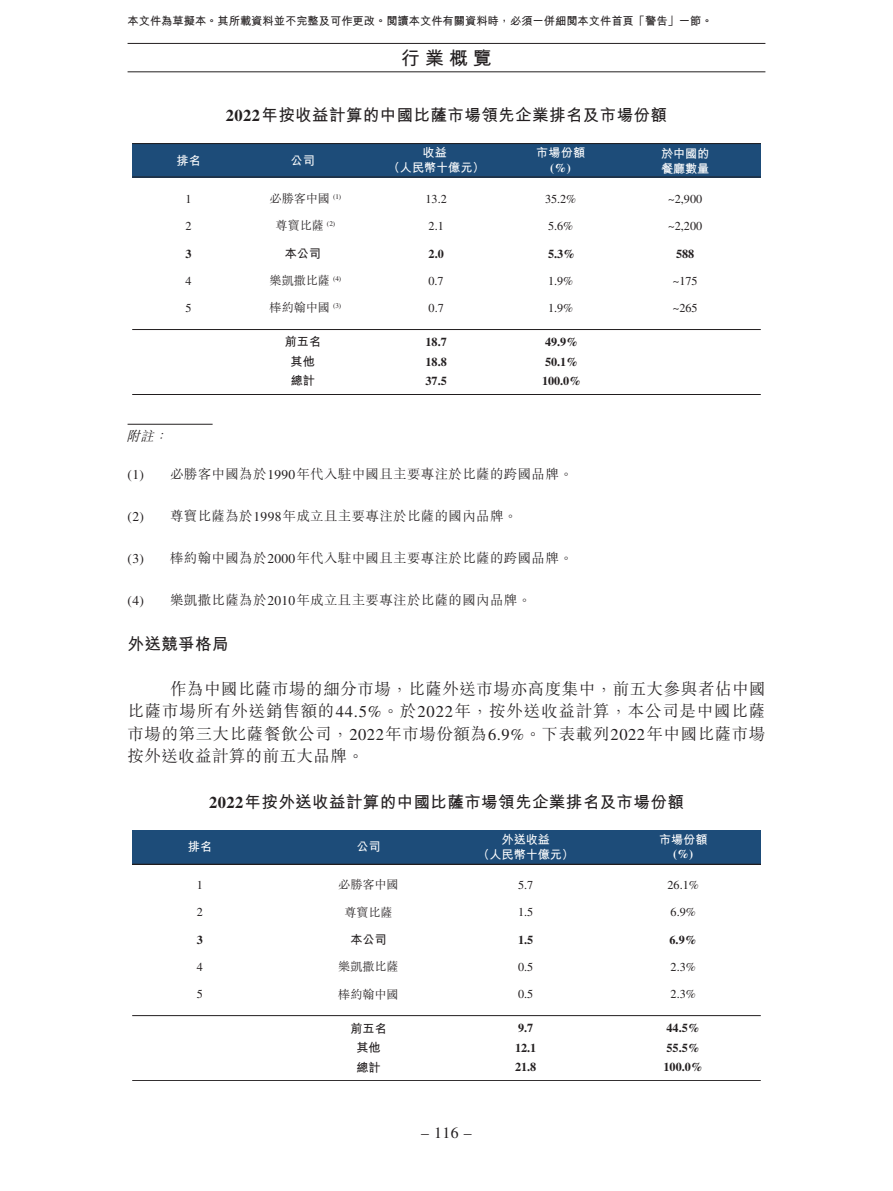
<style>
.page{position:relative;width:893px;height:1191px;background:#fff}
.page>*{position:absolute;margin:0;border:0;box-sizing:border-box;transform-origin:0 0}
.t1{font:700 18.75px "M Hei HK";color:#231f20}
.t2{font:300 16.5px/22.5px "M Sung HK";letter-spacing:.035em;color:#231f20;text-align:justify}
.t3{font:700 16.5px "M Hei HK";letter-spacing:.025em;color:#231f20}
.t4{font:15.75px "Times LT Std";color:#231f20}
.t5{font:300 13.5px "M Sung HK";letter-spacing:.025em;color:#231f20}
.t6{font:italic 300 13.5px "M Sung HK";color:#231f20}
.t7{font:12.15px "Times LT Std";color:#231f20}
.t8{font:700 12.15px "Times LT Std";color:#231f20}
.t9{font:12.15px "M Sung HK Light E Ten B5 H";letter-spacing:-.005em;color:#231f20}
.t10{font:12.15px/14.5px "M Hei HK Bold E Ten B5 H";letter-spacing:-.005em;color:#fff;text-align:center}
.t11{font:12.15px/19.4px "M Hei HK Bold E Ten B5 H";letter-spacing:-.015em;color:#231f20;text-align:center}
.t12{font:700 12.15px "Times LT Std";color:#fff}
.t13{font:700 11.25px "M Hei HK";color:#231f20}
.s1{font-family:"Times LT Std"}
.s2{font-family:"Times LT Std";font-weight:400}
</style>
<div class="page">
<hr style="left:128px;top:43px;width:637px;height:1px;background:#231f20">
<hr style="left:128px;top:71px;width:637px;height:1px;background:#231f20">
<div style="left:132px;top:144px;width:629px;height:34px;background:#1d4c79"></div>
<hr style="left:132px;top:143px;width:629px;height:1px;background:#211d1e">
<hr style="left:132px;top:177px;width:629px;height:1px;background:#211d1e">
<hr style="left:132px;top:394px;width:629px;height:1px;background:#211d1e">
<hr style="left:132px;top:329px;width:629px;height:1px;background:#211d1e">
<div style="left:132px;top:829px;width:629px;height:35px;background:#1d4c79"></div>
<hr style="left:132px;top:864px;width:629px;height:1px;background:#211d1e">
<hr style="left:132px;top:1080px;width:629px;height:1px;background:#211d1e">
<hr style="left:132px;top:1015px;width:629px;height:1px;background:#211d1e">
<hr style="left:128px;top:424px;width:85px;height:1px;background:#231f20">
<p class="t13" style="left:128px;top:13px;width:586px">本文件為草擬本。其所載資料並不完整及可作更改。閱讀本文件有關資料時，必須一併細閱本文件首頁「警告」一節。</p>
<p class="t1" style="left:401px;top:44px;width:92px">行業概覽</p>
<p class="t3" style="left:226px;top:103px;width:442px"><span class="s1">2022</span>年按收益計算的中國比薩市場領先企業排名及市場份額</p>
<p class="t10" style="left:388px;top:145px;width:98px">收益<br>（人民幣十億元）</p>
<p class="t10" style="left:536px;top:145px;width:51px">市場份額</p>
<p class="t10" style="left:176px;top:152px;width:26px">排名</p>
<p class="t10" style="left:291px;top:152px;width:26px">公司</p>
<p class="t10" style="left:661px;top:145px;width:50px;text-align:left">於中國的餐廳數量</p>
<p class="t12" style="left:550px;top:161px;width:22px">(%)</p>
<p class="t7" style="left:186px;top:192px;width:8px">1</p>
<p class="t9" style="left:270px;top:190px;width:73px">必勝客中國 <sup>(1)</sup></p>
<p class="t7" style="left:186px;top:219px;width:8px">2</p>
<p class="t9" style="left:276px;top:217px;width:61px">尊寶比薩 <sup>(2)</sup></p>
<p class="t8" style="left:185px;top:246px;width:8px">3</p>
<p class="t11" style="left:285px;top:242px;width:38px">本公司</p>
<p class="t7" style="left:186px;top:274px;width:8px">4</p>
<p class="t9" style="left:270px;top:272px;width:73px">樂凱撒比薩 <sup>(4)</sup></p>
<p class="t7" style="left:186px;top:301px;width:8px">5</p>
<p class="t9" style="left:270px;top:299px;width:73px">棒約翰中國 <sup>(3)</sup></p>
<p class="t11" style="left:285px;top:331px;width:38px">前五名其他總計</p>
<p class="t7" style="left:426px;top:192px;width:23px">13.2</p>
<p class="t7" style="left:545px;top:192px;width:33px">35.2%</p>
<p class="t7" style="left:668px;top:192px;width:35px">~2,900</p>
<p class="t7" style="left:429px;top:219px;width:17px">2.1</p>
<p class="t7" style="left:548px;top:219px;width:27px">5.6%</p>
<p class="t7" style="left:668px;top:219px;width:35px">~2,200</p>
<p class="t8" style="left:429px;top:246px;width:17px">2.0</p>
<p class="t8" style="left:548px;top:246px;width:29px">5.3%</p>
<p class="t8" style="left:676px;top:246px;width:20px">588</p>
<p class="t7" style="left:429px;top:274px;width:17px">0.7</p>
<p class="t7" style="left:548px;top:274px;width:27px">1.9%</p>
<p class="t7" style="left:673px;top:274px;width:26px">~175</p>
<p class="t7" style="left:429px;top:301px;width:17px">0.7</p>
<p class="t7" style="left:548px;top:301px;width:27px">1.9%</p>
<p class="t7" style="left:673px;top:301px;width:26px">~265</p>
<p class="t8" style="left:426px;top:335px;width:23px">18.7</p>
<p class="t8" style="left:545px;top:335px;width:35px">49.9%</p>
<p class="t8" style="left:426px;top:354px;width:23px">18.8</p>
<p class="t8" style="left:545px;top:354px;width:35px">50.1%</p>
<p class="t8" style="left:426px;top:374px;width:23px">37.5</p>
<p class="t8" style="left:542px;top:374px;width:41px">100.0%</p>
<p class="t6" style="left:126px;top:427px;width:47px">附註：</p>
<p class="t5" style="left:128px;top:464px;width:447px"><span class="s2">(1)</span> 必勝客中國為於<span class="s2">1990</span>年代入駐中國且主要專注於比薩的跨國品牌。</p>
<p class="t5" style="left:128px;top:506px;width:391px"><span class="s2">(2)</span> 尊寶比薩為於<span class="s2">1998</span>年成立且主要專注於比薩的國內品牌。</p>
<p class="t5" style="left:128px;top:548px;width:447px"><span class="s2">(3)</span> 棒約翰中國為於<span class="s2">2000</span>年代入駐中國且主要專注於比薩的跨國品牌。</p>
<p class="t5" style="left:128px;top:590px;width:405px"><span class="s2">(4)</span> 樂凱撒比薩為於<span class="s2">2010</span>年成立且主要專注於比薩的國內品牌。</p>
<p class="t3" style="left:128px;top:632px;width:103px">外送競爭格局</p>
<p class="t2" style="left:128px;top:677px;width:640px;text-indent:43px">作為中國比薩市場的細分市場，比薩外送市場亦高度集中，前五大參與者佔中國比薩市場所有外送銷售額的<span class="s2">44.5%</span>。於<span class="s2">2022</span>年，按外送收益計算，本公司是中國比薩市場的第三大比薩餐飲公司，<span class="s2">2022</span>年市場份額為<span class="s2">6.9%</span>。下表載列<span class="s2">2022</span>年中國比薩市場按外送收益計算的前五大品牌。</p>
<p class="t3" style="left:209px;top:789px;width:476px"><span class="s1">2022</span>年按外送收益計算的中國比薩市場領先企業排名及市場份額</p>
<p class="t10" style="left:188px;top:838px;width:26px">排名</p>
<p class="t10" style="left:356px;top:838px;width:26px">公司</p>
<p class="t10" style="left:477px;top:831px;width:98px">外送收益<br>（人民幣十億元）</p>
<p class="t10" style="left:659px;top:831px;width:50px">市場份額</p>
<p class="t12" style="left:673px;top:847px;width:22px">(%)</p>
<p class="t9" style="left:338px;top:876px;width:62px">必勝客中國</p>
<p class="t9" style="left:344px;top:903px;width:50px">尊寶比薩</p>
<p class="t11" style="left:351px;top:929px;width:38px">本公司</p>
<p class="t9" style="left:338px;top:958px;width:62px">樂凱撒比薩</p>
<p class="t9" style="left:338px;top:985px;width:62px">棒約翰中國</p>
<p class="t7" style="left:197px;top:878px;width:8px">1</p>
<p class="t7" style="left:518px;top:878px;width:17px">5.7</p>
<p class="t7" style="left:667px;top:878px;width:33px">26.1%</p>
<p class="t7" style="left:197px;top:905px;width:8px">2</p>
<p class="t7" style="left:518px;top:905px;width:17px">1.5</p>
<p class="t7" style="left:671px;top:905px;width:27px">6.9%</p>
<p class="t8" style="left:197px;top:932px;width:8px">3</p>
<p class="t8" style="left:518px;top:932px;width:17px">1.5</p>
<p class="t8" style="left:670px;top:932px;width:29px">6.9%</p>
<p class="t7" style="left:197px;top:960px;width:8px">4</p>
<p class="t7" style="left:518px;top:960px;width:17px">0.5</p>
<p class="t7" style="left:671px;top:960px;width:27px">2.3%</p>
<p class="t7" style="left:197px;top:987px;width:8px">5</p>
<p class="t7" style="left:518px;top:987px;width:17px">0.5</p>
<p class="t7" style="left:671px;top:987px;width:27px">2.3%</p>
<p class="t8" style="left:518px;top:1021px;width:17px">9.7</p>
<p class="t8" style="left:666px;top:1021px;width:35px">44.5%</p>
<p class="t8" style="left:515px;top:1040px;width:23px">12.1</p>
<p class="t8" style="left:666px;top:1040px;width:35px">55.5%</p>
<p class="t8" style="left:515px;top:1059px;width:23px">21.8</p>
<p class="t8" style="left:664px;top:1059px;width:41px">100.0%</p>
<p class="t11" style="left:351px;top:1017px;width:38px">前五名</p>
<p class="t11" style="left:357px;top:1056px;width:26px">總計</p>
<p class="t11" style="left:356px;top:1037px;width:26px">其他</p>
<p class="t4" style="left:421px;top:1124px;width:52px">– 116 –</p>
</div>
